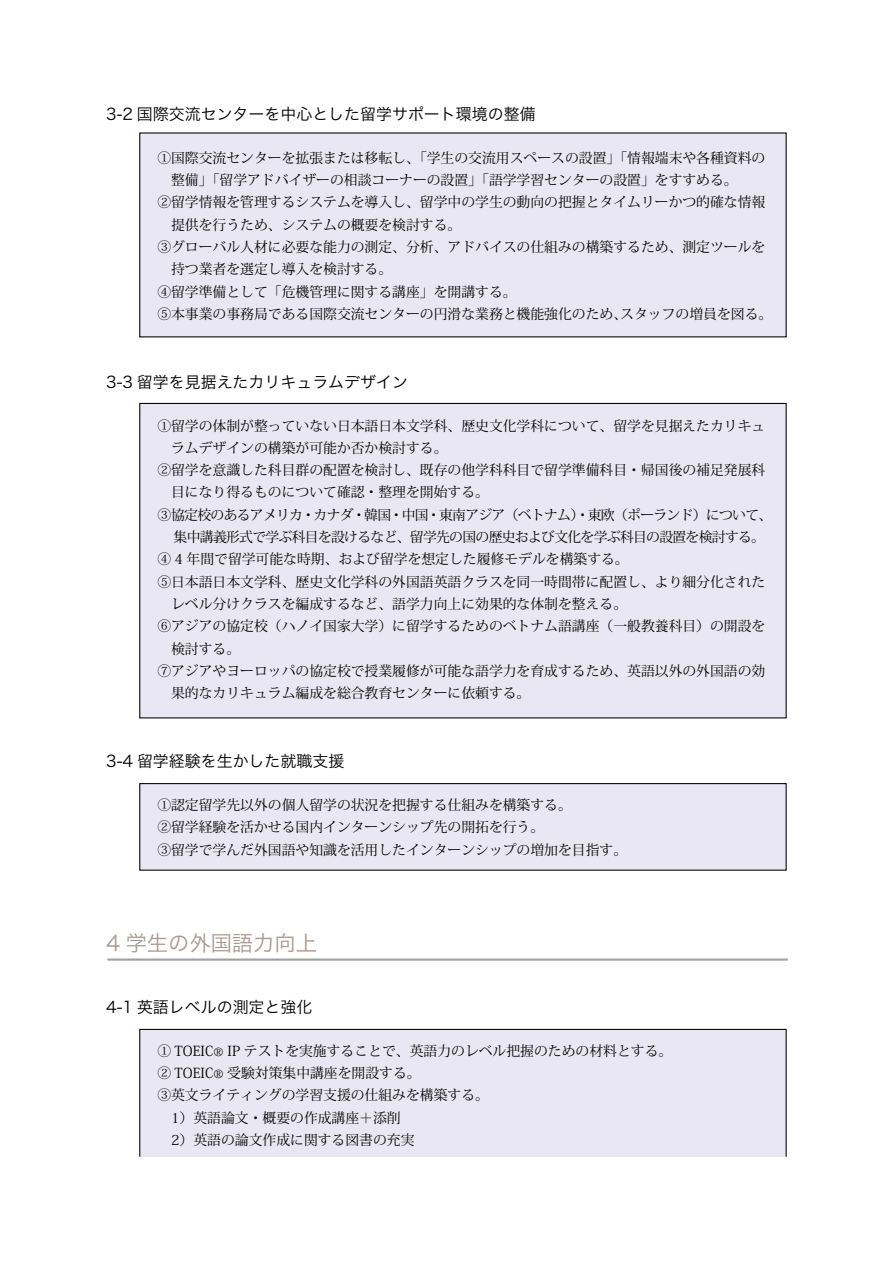
<style>
.page{position:relative;width:893px;height:1263px;background:#fff}
.page>*{position:absolute;margin:0;border:0;box-sizing:border-box;transform-origin:0 0}
.t1{font:21.3px "Hira Kaku Pro W3";color:#a89890}
.t2{font:15.9px "Hira Kaku Pro W3";color:#000}
.t3{font:13.8px/22.4px "Koz Min Pro";color:#000}
</style>
<div class="page">
<div style="left:140px;top:784px;width:646px;height:86px;background:#e9e7f3"></div>
<div style="left:139px;top:783px;width:648px;height:88px;border:1px solid #000"></div>
<div style="left:140px;top:403px;width:646px;height:315px;background:#e9e7f3"></div>
<div style="left:140px;top:133px;width:646px;height:204px;background:#e9e7f3"></div>
<div style="left:140px;top:1029px;width:646px;height:128px;background:#e9e7f3"></div>
<div style="left:139px;top:1029px;width:648px;height:128px;border:1px solid #000"></div>
<hr style="left:107px;top:958px;width:681px;height:3px;background:#9fa0a0">
<p class="t2" style="left:106px;top:100px;width:431px">3-2 国際交流センターを中心とした留学サポート環境の整備</p>
<p class="t3" style="left:157px;top:146px;width:616px">①国際交流センターを拡張または移転し、「学生の交流用スペースの設置」「情報端末や各種資料の　整備」「留学アドバイザーの相談コーナーの設置」「語学学習センターの設置」をすすめる。<br>②留学情報を管理するシステムを導入し、留学中の学生の動向の把握とタイムリーかつ的確な情報　提供を行うため、システムの概要を検討する。<br>③グローバル人材に必要な能力の測定、分析、アドバイスの仕組みの構築するため、測定ツールを　持つ業者を選定し導入を検討する。<br>④留学準備として「危機管理に関する講座」を開講する。　<br>⑤本事業の事務局である国際交流センターの円滑な業務と機能強化のため、スタッフの増員を図る。</p>
<p class="t2" style="left:106px;top:368px;width:303px">3-3 留学を見据えたカリキュラムデザイン</p>
<p class="t3" style="left:157px;top:414px;width:616px">①留学の体制が整っていない日本語日本文学科、歴史文化学科について、留学を見据えたカリキュ　ラムデザインの構築が可能か否か検討する。<br>②留学を意識した科目群の配置を検討し、既存の他学科科目で留学準備科目・帰国後の補足発展科　目になり得るものについて確認・整理を開始する。<br>③協定校のあるアメリカ・カナダ・韓国・中国・東南アジア（ベトナム）・東欧（ポーランド）について、　 集中講義形式で学ぶ科目を設けるなど、留学先の国の歴史および文化を学ぶ科目の設置を検討する。④ 4 年間で留学可能な時期、および留学を想定した履修モデルを構築する。<br>⑤日本語日本文学科、歴史文化学科の外国語英語クラスを同一時間帯に配置し、より細分化された　レベル分けクラスを編成するなど、語学力向上に効果的な体制を整える。<br>⑥アジアの協定校（ハノイ国家大学）に留学するためのベトナム語講座（一般教養科目）の開設を　検討する。<br>⑦アジアやヨーロッパの協定校で授業履修が可能な語学力を育成するため、英語以外の外国語の効　果的なカリキュラム編成を総合教育センターに依頼する。</p>
<p class="t2" style="left:106px;top:747px;width:239px">3-4 留学経験を生かした就職支援</p>
<p class="t3" style="left:157px;top:793px;width:471px">①認定留学先以外の個人留学の状況を把握する仕組みを構築する。<br>②留学経験を活かせる国内インターンシップ先の開拓を行う。<br>③留学で学んだ外国語や知識を活用したインターンシップの増加を目指す。</p>
<h1 class="t1" style="left:106px;top:923px;width:212px">4 学生の外国語力向上</h1>
<p class="t2" style="left:106px;top:993px;width:208px">4-1 英語レベルの測定と強化</p>
<p class="t3" style="left:157px;top:1039px;width:516px">① TOEIC® IP テストを実施することで、英語力のレベル把握のための材料とする。<br>② TOEIC® 受験対策集中講座を開設する。<br>③英文ライティングの学習支援の仕組みを構築する。<br>　1）英語論文・概要の作成講座＋添削<br>　2）英語の論文作成に関する図書の充実</p>
</div>
